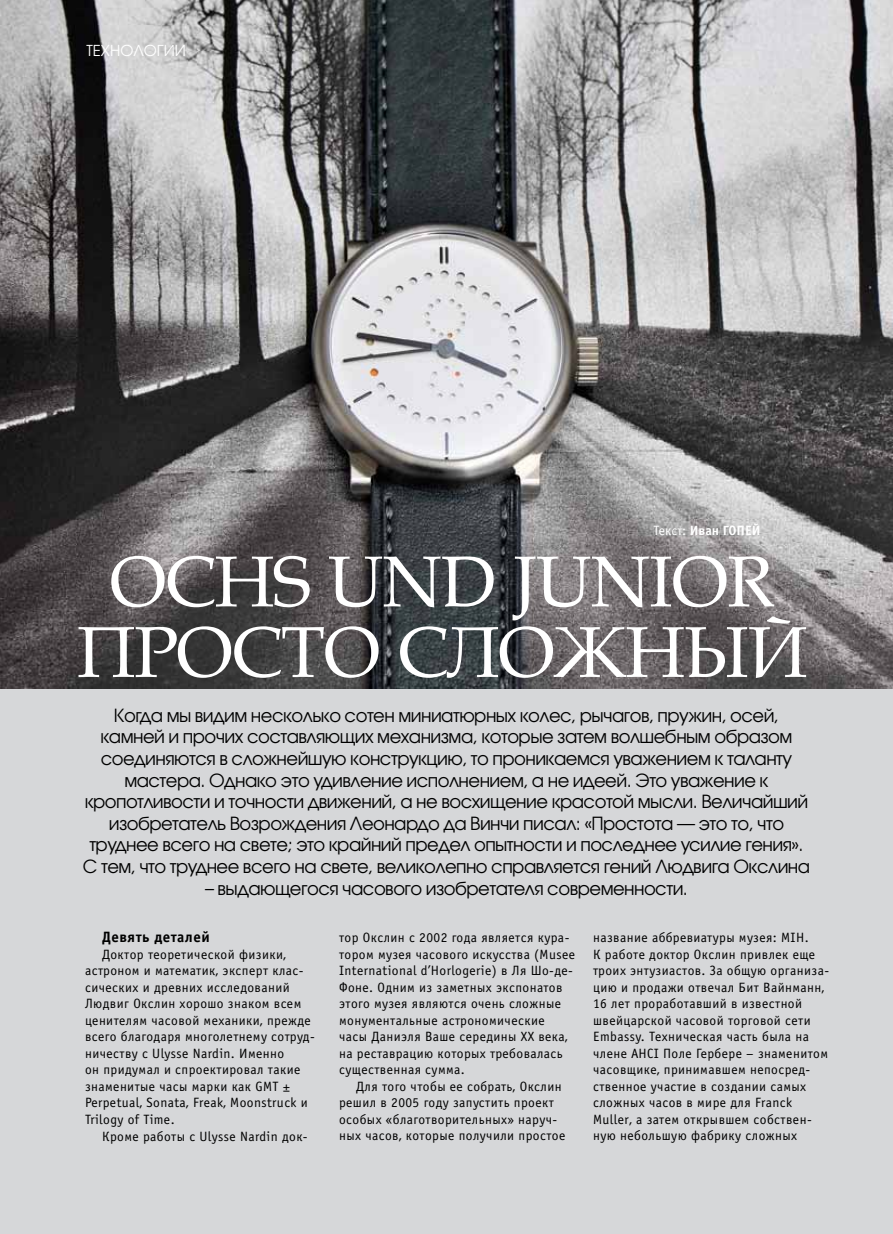
<style>
.page{position:relative;width:893px;height:1234px;background:#fff}
.page>*{position:absolute;margin:0;border:0;box-sizing:border-box;transform-origin:0 0}
.t1{font:72px/70.5px "Book Antiqua";letter-spacing:-.02em;color:#fff;text-align:center}
.t2{font:18px/21.6px "Avant Garde Gothic C";letter-spacing:-.03em;color:#000;text-align:center}
.t3{font:700 15px "Officina Sans C";letter-spacing:.03em;color:#000}
.t4{font:15px "Avant Garde Gothic C";letter-spacing:.05em;color:#fff}
.t5{font:13.5px/16.5px "Officina Sans C";letter-spacing:.03em;color:#000}
.t6{font:13.5px "Officina Sans Bold C";color:#fff}
.s1{font-family:"Officina Sans Book C"}
</style>
<div class="page">
<div style="left:0;top:0;width:893px;height:1233px;background:#d6d7d9"></div>
<img style="left:0;top:0;width:893px;height:688px">
<p class="t4" style="left:87px;top:42px;width:89px">ТЕхноло гии</p>
<p class="t6" style="left:654px;top:522px;width:108px"><span class="s1">Текст:</span> Иван ГОПЕЙ</p>
<h1 class="t1" style="left:77px;top:545px;width:732px">oCHS UND JUNIOR<br>ПРОСТО сложный</h1>
<p class="t2" style="left:83px;top:704px;width:729px">Когда мы видим несколько сотен миниатюрных колес, рычагов, пружин, осей, камней и прочих составляющих механизма, которые затем волшебным образом соединяются в сложнейшую конструкцию, то проникаемся уважением к таланту мастера. Однако это удивление исполнением, а не идеей. Это уважение к кропотливости и точности движений, а не восхищение красотой мысли. Величайший изобретатель Возрождения Леонардо да Винчи писал: «Простота — это то, что труднее всего на свете; это крайний предел опытности и последнее усилие гения».<br>С тем, что труднее всего на свете, великолепно справляется гений Людвига Окслина</p>
<h2 class="t2" style="left:205px;top:876px;width:484px">– выдающегося часового изобретателя современности.</h2>
<p class="t3" style="left:102px;top:928px;width:109px">Девять деталей</p>
<p class="t5" style="left:85px;top:946px;width:231px;text-indent:17px">Доктор теоретической физики, астроном и математик, эксперт клас&shy;сических и древних исследований Людвиг Окслин хорошо знаком всем ценителям часовой механики, прежде всего благодаря многолетнему сотруд&shy;ничеству с Ulysse Nardin. Именно<br>он придумал и спроектировал такие знаменитые часы марки как GMT ± Perpetual, Sonata, Freak, Moonstruck и Trilogy of Time.</p>
<p class="t5" style="left:102px;top:1127px;width:207px">Кроме работы с Ulysse Nardin док-</p>
<p class="t5" style="left:339px;top:929px;width:238px">тор Окслин с 2002 года является кура&shy;тором музея часового искусства (Musee International d’Horlogerie) в Ля Шо-де-Фоне. Одним из заметных экспонатов этого музея являются очень сложные монументальные астрономические часы Даниэля Ваше середины XX века, на реставрацию которых требовалась существенная сумма.</p>
<p class="t5" style="left:339px;top:1078px;width:228px;text-indent:17px">Для того чтобы ее собрать, Окслин решил в 2005 году запустить проект особых «благотворительных» наруч&shy;ных часов, которые получили простое</p>
<p class="t5" style="left:593px;top:929px;width:238px">название аббревиатуры музея: MIH.<br>К работе доктор Окслин привлек еще троих энтузиастов. За общую организа&shy;цию и продажи отвечал Бит Вайнманн, 16 лет проработавший в известной швейцарской часовой торговой сети Embassy. Техническая часть была на члене AHCI Поле Гербере – знаменитом часовщике, принимавшем непосред&shy;ственное участие в создании самых сложных часов в мире для Franck Muller, а затем открывшем собствен&shy;ную небольшую фабрику сложных</p>
</div>
